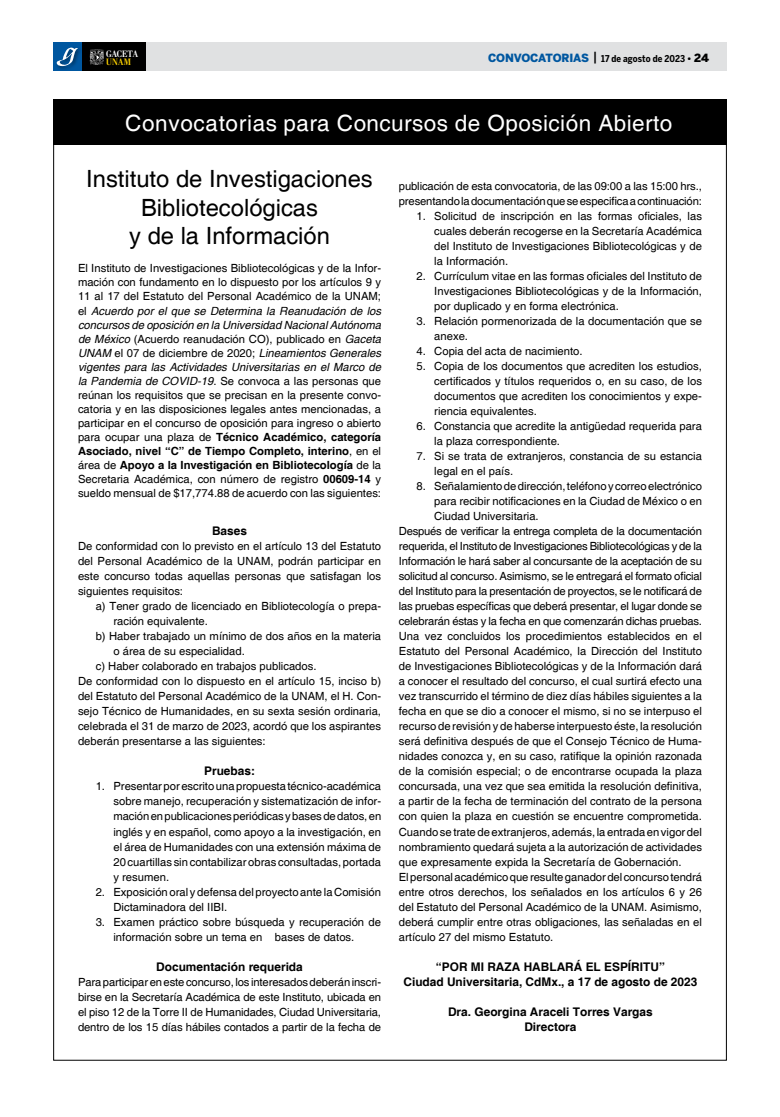
<style>
.page{position:relative;width:780px;height:1117px;background:#fff}
.page>*{position:absolute;margin:0;border:0;box-sizing:border-box;transform-origin:0 0}
.t1{font:23.75px/28.5px "Helvetica";color:#000;text-align:center}
.t2{font:22.5px "Helvetica";letter-spacing:.02em;color:#fff}
.t3{font:700 11.88px/15px "Helvetica";color:#000;text-align:center}
.t4{font:11.25px/15px "Helvetica";color:#000;text-align:justify}
.t5{font:11.25px "Helvetica";letter-spacing:-.02em;color:#000}
.t6{font:700 9.38px "Benton Sans Cond";letter-spacing:.005em;color:#000}
.t7{font:700 9.25px "Stilson";letter-spacing:.01em;color:#fff}
.t8{font:700 9.25px "Stilson";color:#ffd400}
.s1{font-family:"Benton Sans";font-weight:900;font-size:11.25px;color:#0057a0}
.s2{font-weight:500;font-size:12.5px}
.s3{font-family:"Benton Sans";font-weight:900}
.s4{font-family:"Benton Sans";font-weight:900;font-size:11.25px}
.s5{font-style:italic}
.s6{font-weight:700}
</style>
<div class="page">
<div style="left:53px;top:43px;width:673px;height:28px;background:#e0e1e2"></div>
<div style="left:53px;top:43px;width:92px;height:28px;background:#000"></div>
<div style="left:53px;top:43px;width:28px;height:28px;background:#0057a0"></div>
<svg style="left:90px;top:49px;width:14px;height:16px"></svg>
<div style="left:55px;top:46px;width:28px;height:25px;background:#000;opacity:.45"></div>
<svg style="left:56px;top:47px;width:22px;height:19px"></svg>
<div style="left:53px;top:100px;width:673px;height:45px;background:#000"></div>
<p class="t7" style="left:106px;top:48px;width:33px">GACETA</p>
<p class="t8" style="left:106px;top:56px;width:26px">UNAM</p>
<p class="t6" style="left:488px;top:53px;width:222px"><span class="s1">CONVOCATORIAS</span> <span class="s2">|</span> 17 de agosto de 2023 <span class="s3">•</span> <span class="s4">24</span></p>
<h2 class="t2" style="left:125px;top:110px;width:548px">Convocatorias para Concursos de Oposición Abierto</h2>
<h1 class="t1" style="left:86px;top:165px;width:288px">Instituto de Investigaciones<br>Bibliotecológicas<br>y de la Información</h1>
<p class="t4" style="left:78px;top:262px;width:304px;line-height:14px">El Instituto de Investigaciones Bibliotecológicas y de la Infor&shy;mación con fundamento en lo dispuesto por los artículos 9 y 11 al 17 del Estatuto del Personal Académico de la UNAM; el <span class="s5">Acuerdo por el que se Determina la Reanudación de los concursos de oposición en la Universidad Nacional Autónoma de México</span> (Acuerdo reanudación CO), publicado en <span class="s5">Gaceta UNAM</span> el 07 de diciembre de 2020; <span class="s5">Lineamientos Generales vigentes para las Actividades Universitarias en el Marco de la Pandemia de COVID-19</span>. Se convoca a las personas que reúnan los requisitos que se precisan en la presente convo&shy;catoria y en las disposiciones legales antes mencionadas, a participar en el concurso de oposición para ingreso o abierto para ocupar una plaza de <span class="s6">Técnico Académico, categoría Asociado, nivel “C” de Tiempo Completo, interino</span>, en el área de <span class="s6">Apoyo a la Investigación en Bibliotecología</span> de la Secretaria Académica, con número de registro <span class="s6">00609-14</span> y sueldo mensual de $17,774.88 de acuerdo con las siguientes:</p>
<p class="t3" style="left:212px;top:524px;width:36px">Bases</p>
<p class="t4" style="left:78px;top:539px;width:304px">De conformidad con lo previsto en el artículo 13 del Estatuto del Personal Académico de la UNAM, podrán participar en este concurso todas aquellas personas que satisfagan los siguientes requisitos:</p>
<p class="t4" style="left:96px;top:599px;width:287px">a) Tener grado de licenciado en Bibliotecología o prepa-</p>
<p class="t4" style="left:113px;top:614px;width:96px">ración equivalente.</p>
<p class="t4" style="left:96px;top:629px;width:287px">b) Haber trabajado un mínimo de dos años en la materia</p>
<p class="t4" style="left:113px;top:644px;width:133px">o área de su especialidad.</p>
<p class="t4" style="left:96px;top:659px;width:222px">c) Haber colaborado en trabajos publicados.</p>
<p class="t4" style="left:78px;top:674px;width:304px">De conformidad con lo dispuesto en el artículo 15, inciso b)</p>
<p class="t4" style="left:78px;top:689px;width:304px">del Estatuto del Personal Académico de la UNAM, el H. Con-</p>
<p class="t4" style="left:78px;top:704px;width:304px">sejo Técnico de Humanidades, en su sexta sesión ordinaria,</p>
<p class="t4" style="left:78px;top:719px;width:304px">celebrada el 31 de marzo de 2023, acordó que los aspirantes</p>
<p class="t4" style="left:78px;top:734px;width:189px">deberán presentarse a las siguientes:</p>
<p class="t3" style="left:204px;top:764px;width:52px">Pruebas:</p>
<p class="t4" style="left:113px;top:779px;width:269px;text-indent:-18px">1. Presentar por escrito una propuesta técnico-académica sobre manejo, recuperación y sistematización de infor&shy;mación en publicaciones periódicas y bases de datos, en inglés y en español, como apoyo a la investigación, en el área de Humanidades con una extensión máxima de 20 cuartillas sin contabilizar obras consultadas, portada y resumen.</p>
<p class="t4" style="left:113px;top:884px;width:269px;text-indent:-18px">2. Exposición oral y defensa del proyecto ante la Comisión<br>Dictaminadora del IIBI.</p>
<p class="t4" style="left:113px;top:914px;width:269px;text-indent:-18px">3. Examen práctico sobre búsqueda y recuperación de información sobre un tema en bases de datos.</p>
<p class="t3" style="left:156px;top:959px;width:148px">Documentación requerida</p>
<p class="t4" style="left:78px;top:974px;width:304px">Para participar en este concurso, los interesados deberán inscri&shy;birse en la Secretaría Académica de este Instituto, ubicada en el piso 12 de la Torre II de Humanidades, Ciudad Universitaria, dentro de los 15 días hábiles contados a partir de la fecha de</p>
<p class="t4" style="left:399px;top:179px;width:304px">publicación de esta convocatoria, de las 09:00 a las 15:00 hrs., presentando la documentación que se especifica a continuación:</p>
<p class="t4" style="left:434px;top:209px;width:269px;text-indent:-18px">1. Solicitud de inscripción en las formas oficiales, las cuales deberán recogerse en la Secretaría Académica del Instituto de Investigaciones Bibliotecológicas y de la Información.</p>
<p class="t4" style="left:434px;top:269px;width:269px;text-indent:-18px">2. Currículum vitae en las formas oficiales del Instituto de Investigaciones Bibliotecológicas y de la Información, por duplicado y en forma electrónica.</p>
<p class="t4" style="left:434px;top:314px;width:269px;text-indent:-18px">3. Relación pormenorizada de la documentación que se anexe.</p>
<p class="t4" style="left:416px;top:344px;width:167px">4. Copia del acta de nacimiento.</p>
<p class="t4" style="left:434px;top:359px;width:269px;text-indent:-18px">5. Copia de los documentos que acrediten los estudios, certificados y títulos requeridos o, en su caso, de los documentos que acrediten los conocimientos y expe&shy;riencia equivalentes.</p>
<p class="t4" style="left:434px;top:419px;width:269px;text-indent:-18px">6. Constancia que acredite la antigüedad requerida para la plaza correspondiente.</p>
<p class="t4" style="left:434px;top:449px;width:269px;text-indent:-18px">7. Si se trata de extranjeros, constancia de su estancia legal en el país.</p>
<p class="t4" style="left:416px;top:479px;width:287px">8. Señalamiento de dirección, teléfono y correo electrónico</p>
<p class="t4" style="left:434px;top:494px;width:269px">para recibir notificaciones en la Ciudad de México o en</p>
<p class="t4" style="left:434px;top:509px;width:106px">Ciudad Universitaria.</p>
<p class="t5" style="left:399px;top:524px;width:304px">Después de verificar la entrega completa de la documentación</p>
<p class="t5" style="left:399px;top:539px;width:304px">requerida, el Instituto de Investigaciones Bibliotecológicas y de la</p>
<p class="t5" style="left:399px;top:554px;width:304px">Información le hará saber al concursante de la aceptación de su</p>
<p class="t5" style="left:399px;top:569px;width:304px">solicitud al concurso. Asimismo, se le entregará el formato oficial</p>
<p class="t5" style="left:399px;top:584px;width:304px">del Instituto para la presentación de proyectos, se le notificará de</p>
<p class="t5" style="left:399px;top:599px;width:304px">las pruebas específicas que deberá presentar, el lugar donde se</p>
<p class="t5" style="left:399px;top:614px;width:304px">celebrarán éstas y la fecha en que comenzarán dichas pruebas.</p>
<p class="t4" style="left:399px;top:629px;width:304px">Una vez concluidos los procedimientos establecidos en el</p>
<p class="t4" style="left:399px;top:644px;width:304px">Estatuto del Personal Académico, la Dirección del Instituto</p>
<p class="t4" style="left:399px;top:659px;width:304px">de Investigaciones Bibliotecológicas y de la Información dará</p>
<p class="t4" style="left:399px;top:674px;width:304px">a conocer el resultado del concurso, el cual surtirá efecto una</p>
<p class="t4" style="left:399px;top:689px;width:304px">vez transcurrido el término de diez días hábiles siguientes a la</p>
<p class="t4" style="left:399px;top:704px;width:304px">fecha en que se dio a conocer el mismo, si no se interpuso el</p>
<p class="t4" style="left:399px;top:719px;width:304px">recurso de revisión y de haberse interpuesto éste, la resolución</p>
<p class="t4" style="left:399px;top:734px;width:304px">será definitiva después de que el Consejo Técnico de Huma-</p>
<p class="t4" style="left:399px;top:749px;width:304px">nidades conozca y, en su caso, ratifique la opinión razonada</p>
<p class="t4" style="left:399px;top:764px;width:304px">de la comisión especial; o de encontrarse ocupada la plaza</p>
<p class="t4" style="left:399px;top:779px;width:304px">concursada, una vez que sea emitida la resolución definitiva,</p>
<p class="t4" style="left:399px;top:794px;width:304px">a partir de la fecha de terminación del contrato de la persona</p>
<p class="t4" style="left:399px;top:809px;width:304px">con quien la plaza en cuestión se encuentre comprometida.</p>
<p class="t4" style="left:399px;top:824px;width:304px">Cuando se trate de extranjeros, además, la entrada en vigor del</p>
<p class="t4" style="left:399px;top:839px;width:304px">nombramiento quedará sujeta a la autorización de actividades</p>
<p class="t4" style="left:399px;top:854px;width:284px">que expresamente expida la Secretaría de Gobernación.</p>
<p class="t4" style="left:399px;top:869px;width:305px">El personal académico que resulte ganador del concurso tendrá</p>
<p class="t4" style="left:399px;top:884px;width:304px">entre otros derechos, los señalados en los artículos 6 y 26</p>
<p class="t4" style="left:399px;top:899px;width:304px">del Estatuto del Personal Académico de la UNAM. Asimismo,</p>
<p class="t4" style="left:399px;top:914px;width:304px">deberá cumplir entre otras obligaciones, las señaladas en el</p>
<p class="t4" style="left:399px;top:929px;width:156px">artículo 27 del mismo Estatuto.</p>
<p class="t3" style="left:403px;top:959px;width:295px">“POR MI RAZA HABLARÁ EL ESPÍRITU”<br>Ciudad Universitaria, CdMx., a 17 de agosto de 2023</p>
<p class="t3" style="left:448px;top:1004px;width:206px">Dra. Georgina Araceli Torres Vargas<br>Directora</p>
</div>
